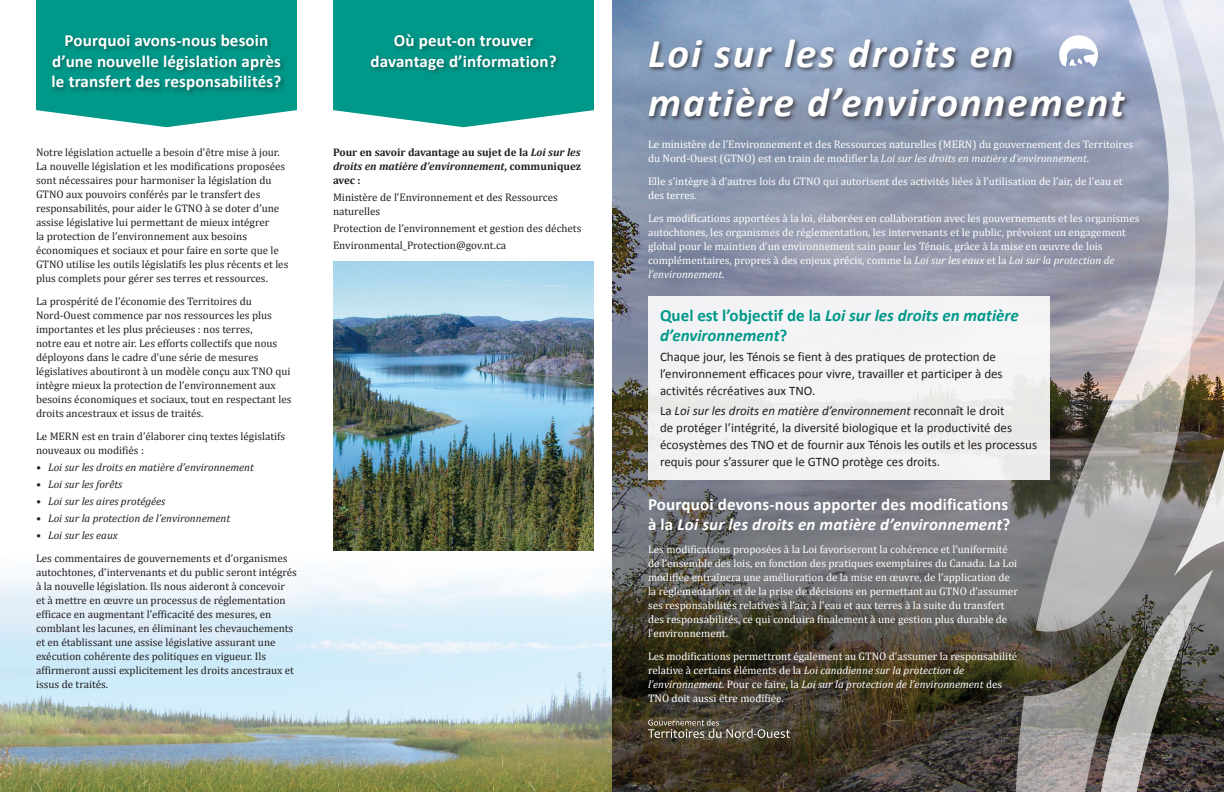
<style>
.page{position:relative;width:1224px;height:792px;background:#fff}
.page>*{position:absolute;margin:0;border:0;box-sizing:border-box;transform-origin:0 0}
.t1{font:italic 700 41px/49.2px "Calibri";letter-spacing:.05em;color:#fff}
.t2{font:700 17px/20.4px "Calibri";letter-spacing:.01em;color:#fff;text-align:center}
.t3{font:italic 700 17px/20.4px "Calibri";color:#009889}
.t4{font:13px/17px "Calibri";color:#231f20}
.t5{font:11px/14px "Cambria";color:#231f20}
.t6{font:11px/14px "Cambria";color:#fff}
.t7{font:italic 11px "Cambria";color:#231f20}
.t8{font:700 11px/14px "Cambria";color:#231f20;text-align:justify}
.s1{font-style:italic}
.s2{font-style:normal}
</style>
<div class="page">
<img style="left:612px;top:0;width:424px;height:792px">
<img style="left:0;top:570px;width:612px;height:222px">
<svg style="left:1015px;top:123px;width:209px;height:669px;background:#817e7b"></svg>
<svg style="left:1040px;top:0;width:184px;height:418px;background:#b3b3be"></svg>
<svg style="left:36px;top:0;width:261px;height:127px;background:#1fa497"></svg>
<svg style="left:333px;top:0;width:261px;height:127px;background:#16a193"></svg>
<svg style="left:1059px;top:35px;width:39px;height:2px"></svg>
<svg style="left:648px;top:719px;width:142px;height:19px;background:#696355"></svg>
<div style="left:647px;top:37px;width:484px;height:86px;background:#231f20;opacity:.75"></div>
<div style="left:648px;top:296px;width:401px;height:183px;background:linear-gradient(to right,#f1f2f4,#f2f1f1)"></div>
<img style="left:333px;top:261px;width:261px;height:290px">
<div style="left:50px;top:32px;width:237px;height:65px;background:#231f20;opacity:.45"></div>
<div style="left:369px;top:32px;width:193px;height:44px;background:#231f20;opacity:.45"></div>
<h2 class="t2" style="left:52px;top:30px;width:231px">Pourquoi avons-nous besoin d’une nouvelle législation après le transfert des responsabilités?</h2>
<h2 class="t2" style="left:370px;top:30px;width:188px">Où peut-on trouver davantage d’information?</h2>
<p class="t5" style="left:36px;top:146px;width:254px">Notre législation actuelle a besoin d’être mise à jour.<br>La nouvelle législation et les modifications proposées sont nécessaires pour harmoniser la législation du GTNO aux pouvoirs conférés par le transfert des responsabilités, pour aider le GTNO à se doter d’une assise législative lui permettant de mieux intégrer<br>la protection de l’environnement aux besoins économiques et sociaux et pour faire en sorte que le GTNO utilise les outils législatifs les plus récents et les plus complets pour gérer ses terres et ressources.</p>
<p class="t5" style="left:36px;top:295px;width:257px">La prospérité de l’économie des Territoires du Nord-Ouest commence par nos ressources les plus importantes et les plus précieuses : nos terres,<br>notre eau et notre air. Les efforts collectifs que nous déployons dans le cadre d’une série de mesures législatives aboutiront à un modèle conçu aux TNO qui intègre mieux la protection de l’environnement aux besoins économiques et sociaux, tout en respectant les droits ancestraux et issus de traités.</p>
<p class="t5" style="left:36px;top:430px;width:251px">Le MERN est en train d’élaborer cinq textes législatifs nouveaux ou modifiés :</p>
<p class="t7" style="left:36px;top:461px;width:220px">• Loi sur les droits en matière d’environnement</p>
<p class="t7" style="left:36px;top:478px;width:88px">• Loi sur les forêts</p>
<p class="t7" style="left:36px;top:495px;width:131px">• Loi sur les aires protégées</p>
<p class="t7" style="left:36px;top:512px;width:196px">• Loi sur la protection de l’environnement</p>
<p class="t7" style="left:36px;top:529px;width:83px">• Loi sur les eaux</p>
<p class="t5" style="left:36px;top:552px;width:263px">Les commentaires de gouvernements et d’organismes autochtones, d’intervenants et du public seront intégrés à la nouvelle législation. Ils nous aideront à concevoir<br>et à mettre en œuvre un processus de réglementation efficace en augmentant l’efficacité des mesures, en comblant les lacunes, en éliminant les chevauchements et en établissant une assise législative assurant une exécution cohérente des politiques en vigueur. Ils affirmeront aussi explicitement les droits ancestraux et issus de traités.</p>
<p class="t8" style="left:333px;top:145px;width:250px">Pour en savoir davantage au sujet de la <span class="s1">Loi sur les droits en matière d’environnement</span>, communiquez avec :</p>
<p class="t5" style="left:333px;top:191px;width:226px">Ministère de l’Environnement et des Ressources naturelles</p>
<p class="t5" style="left:333px;top:220px;width:250px;line-height:17px">Protection de l’environnement et gestion des déchets<br>Environmental_Protection@gov.nt.ca</p>
<h1 class="t1" style="left:648px;top:29px;width:478px">Loi sur les droits en matière d’environnement</h1>
<p class="t6" style="left:648px;top:137px;width:487px">Le ministère de l’Environnement et des Ressources naturelles (MERN) du gouvernement des Territoires du Nord-Ouest (GTNO) est en train de modifier la <span class="s1">Loi sur les droits en matière d’environnement</span>.</p>
<p class="t6" style="left:648px;top:174px;width:476px">Elle s’intègre à d’autres lois du GTNO qui autorisent des activités liées à l’utilisation de l’air, de l’eau et des terres.</p>
<p class="t6" style="left:648px;top:211px;width:493px">Les modifications apportées à la loi, élaborées en collaboration avec les gouvernements et les organismes autochtones, les organismes de réglementation, les intervenants et le public, prévoient un engagement global pour le maintien d’un environnement sain pour les Ténois, grâce à la mise en œuvre de lois complémentaires, propres à des enjeux précis, comme la <span class="s1">Loi sur les eaux</span> et la <span class="s1">Loi sur la protection de l’environnement</span>.</p>
<h2 class="t3" style="left:660px;top:305px;width:360px"><span class="s2">Quel est l’objectif de la</span> Loi sur les droits en matière d’environnement<span class="s2">?</span></h2>
<p class="t4" style="left:660px;top:348px;width:344px">Chaque jour, les Ténois se fient à des pratiques de protection de l’environnement efficaces pour vivre, travailler et participer à des activités récréatives aux TNO.</p>
<p class="t4" style="left:660px;top:402px;width:379px">La <span class="s1">Loi sur les droits en matière d’environnement</span> reconnaît le droit<br>de protéger l’intégrité, la diversité biologique et la productivité des écosystèmes des TNO et de fournir aux Ténois les outils et les processus requis pour s’assurer que le GTNO protège ces droits.</p>
<h2 class="t2" style="left:648px;top:494px;width:364px;text-align:left">Pourquoi devons-nous apporter des modifications à la <span class="s1">Loi sur les droits en matière d’environnement</span>?</h2>
<p class="t6" style="left:648px;top:543px;width:371px">Les modifications proposées à la Loi favoriseront la cohérence et l’uniformité de l’ensemble des lois, en fonction des pratiques exemplaires du Canada. La Loi modifiée entraînera une amélioration de la mise en œuvre, de l’application de la réglementation et de la prise de décisions en permettant au GTNO d’assumer ses responsabilités relatives à l’air, à l’eau et aux terres à la suite du transfert des responsabilités, ce qui conduira finalement à une gestion plus durable de l’environnement.</p>
<p class="t6" style="left:648px;top:650px;width:371px">Les modifications permettront également au GTNO d’assumer la responsabilité relative à certains éléments de la <span class="s1">Loi canadienne sur la protection de l’environnement</span>. Pour ce faire, la <span class="s1">Loi sur la protection de l’environnement</span> des TNO doit aussi être modifiée.</p>
</div>
